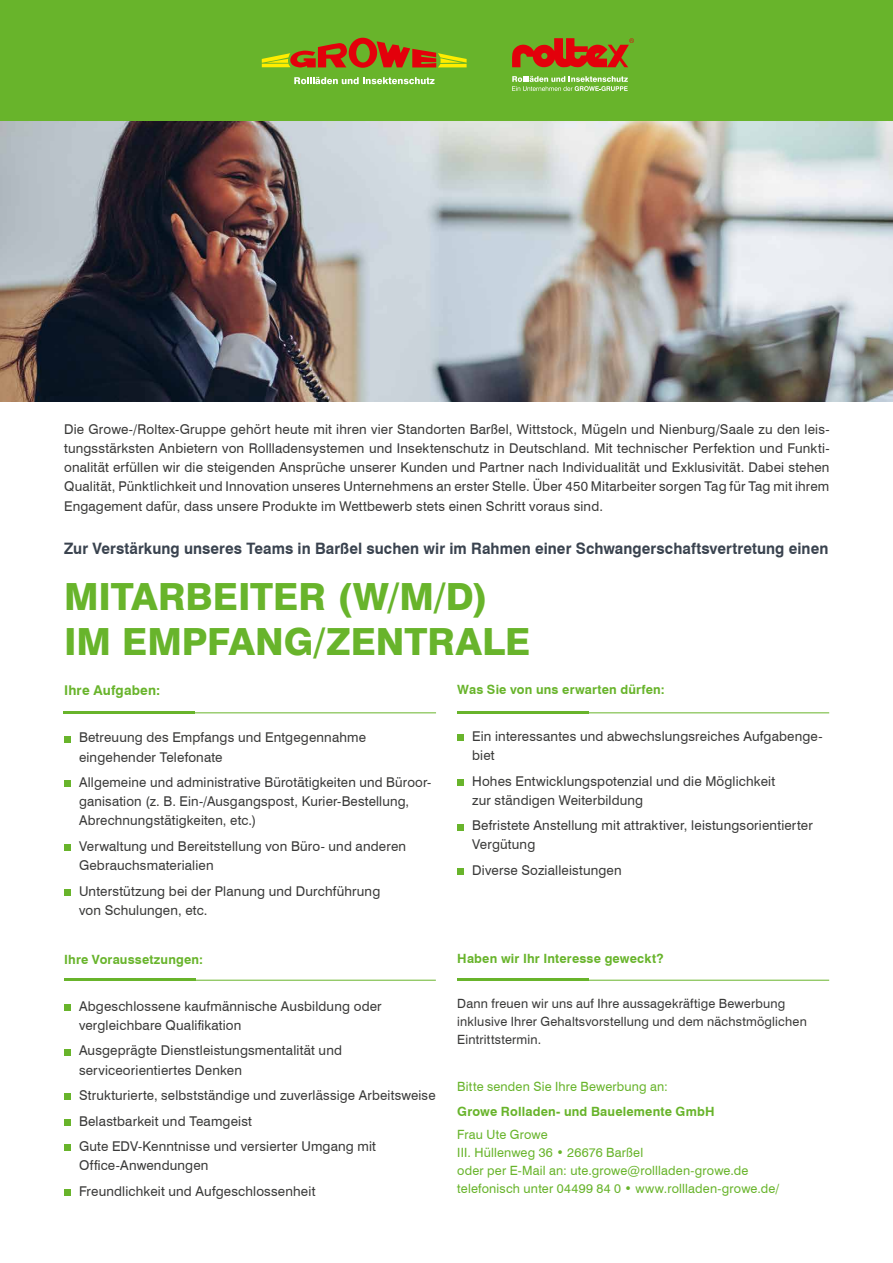
<style>
.page{position:relative;width:893px;height:1263px;background:#fff}
.page>*{position:absolute;margin:0;border:0;box-sizing:border-box;transform-origin:0 0}
.t1{font:800 37.5px/45px "Swiss 721 BT";color:#68b42b}
.t2{font:700 15.75px "Swiss 721 BT";letter-spacing:.005em;color:#3a434f;scale:.96 1}
.t3{font:13.5px/19.2px "Swiss 721 BT";letter-spacing:.015em;color:#3a3a39}
.t4{font:700 13.5px "Swiss 721 BT";letter-spacing:.01em;color:#68b42b}
.t5{font:12.75px/18px "Swiss 721 BT";letter-spacing:.015em;color:#68b42b}
.t6{font:12.75px/18px "Swiss 721 BT";letter-spacing:.015em;color:#3a3a39}
.t7{font:700 12.75px "Swiss 721 BT";letter-spacing:.015em;color:#68b42b}
</style>
<div class="page">
<div style="left:0;top:0;width:893px;height:128px;background:#68b42b"></div>
<div style="left:64px;top:736px;width:7px;height:6px;background:#68b42b"></div>
<div style="left:64px;top:781px;width:7px;height:6px;background:#68b42b"></div>
<div style="left:64px;top:844px;width:7px;height:7px;background:#68b42b"></div>
<div style="left:64px;top:889px;width:7px;height:6px;background:#68b42b"></div>
<div style="left:64px;top:1004px;width:7px;height:7px;background:#68b42b"></div>
<div style="left:64px;top:1049px;width:7px;height:6px;background:#68b42b"></div>
<div style="left:64px;top:1094px;width:7px;height:6px;background:#68b42b"></div>
<div style="left:64px;top:1119px;width:7px;height:6px;background:#68b42b"></div>
<div style="left:64px;top:1145px;width:7px;height:6px;background:#68b42b"></div>
<div style="left:64px;top:1189px;width:7px;height:7px;background:#68b42b"></div>
<div style="left:457px;top:735px;width:7px;height:6px;background:#68b42b"></div>
<div style="left:457px;top:779px;width:7px;height:7px;background:#68b42b"></div>
<div style="left:457px;top:824px;width:7px;height:6px;background:#68b42b"></div>
<div style="left:457px;top:869px;width:7px;height:6px;background:#68b42b"></div>
<hr style="left:457px;top:980px;width:372px;height:1px;background:#68b42b">
<hr style="left:64px;top:980px;width:372px;height:1px;background:#68b42b">
<hr style="left:457px;top:978px;width:131px;height:2px;background:#68b42b">
<hr style="left:64px;top:978px;width:131px;height:2px;background:#68b42b">
<hr style="left:64px;top:713px;width:372px;height:1px;background:#68b42b">
<hr style="left:457px;top:713px;width:372px;height:1px;background:#68b42b">
<hr style="left:64px;top:711px;width:131px;height:2px;background:#68b42b">
<hr style="left:457px;top:711px;width:131px;height:2px;background:#68b42b">
<svg style="left:294px;top:77px;width:141px;height:7px"></svg>
<svg style="left:262px;top:38px;width:205px;height:30px"></svg>
<svg style="left:512px;top:76px;width:116px;height:15px"></svg>
<svg style="left:512px;top:38px;width:122px;height:30px"></svg>
<img style="left:0;top:121px;width:893px;height:280px">
<p class="t3" style="left:64px;top:419px;width:767px;text-align:justify">Die Growe-/Roltex-Gruppe gehört heute mit ihren vier Standorten Barßel, Wittstock, Mügeln und Nienburg/Saale zu den leis&shy;tungsstärksten Anbietern von Rollladensystemen und Insektenschutz in Deutschland. Mit technischer Perfektion und Funkti&shy;onalität erfüllen wir die steigenden Ansprüche unserer Kunden und Partner nach Individualität und Exklusivität. Dabei stehen Qualität, Pünktlichkeit und Innovation unseres Unternehmens an erster Stelle. Über 450 Mitarbeiter sorgen Tag für Tag mit ihrem Engagement dafür, dass unsere Produkte im Wettbewerb stets einen Schritt voraus sind.</p>
<p class="t2" style="left:64px;top:539px;width:798px">Zur Verstärkung unseres Teams in Barßel suchen wir im Rahmen einer Schwangerschaftsvertretung einen</p>
<h1 class="t1" style="left:64px;top:573px;width:467px">MITARBEITER (W/M/D)<br>IM EMPFANG/ZENTRALE</h1>
<p class="t4" style="left:64px;top:682px;width:98px">Ihre Aufgaben:</p>
<p class="t3" style="left:79px;top:728px;width:289px">Betreuung des Empfangs und Entgegennahme eingehender Telefonate</p>
<p class="t3" style="left:79px;top:773px;width:354px">Allgemeine und administrative Bürotätigkeiten und Büroor&shy;ganisation (z. B. Ein-/Ausgangspost, Kurier-Bestellung,<br>Abrechnungstätigkeiten, etc.)</p>
<p class="t3" style="left:79px;top:836px;width:329px">Verwaltung und Bereitstellung von Büro- und anderen<br>Gebrauchsmaterialien</p>
<p class="t3" style="left:79px;top:881px;width:303px">Unterstützung bei der Planung und Durchführung von Schulungen, etc.</p>
<p class="t7" style="left:64px;top:952px;width:140px">Ihre Voraussetzungen:</p>
<p class="t3" style="left:79px;top:996px;width:304px">Abgeschlossene kaufmännische Ausbildung oder vergleichbare Qualifikation</p>
<p class="t3" style="left:79px;top:1041px;width:265px">Ausgeprägte Dienstleistungsmentalität und serviceorientiertes Denken</p>
<p class="t3" style="left:79px;top:1082px;width:358px;line-height:25.5px">Strukturierte, selbstständige und zuverlässige Arbeitsweise<br>Belastbarkeit und Teamgeist<br>Gute EDV-Kenntnisse und versierter Umgang mit</p>
<p class="t3" style="left:79px;top:1152px;width:238px;line-height:25.5px">Office-Anwendungen<br>Freundlichkeit und Aufgeschlossenheit</p>
<p class="t7" style="left:457px;top:682px;width:209px">Was Sie von uns erwarten dürfen:</p>
<p class="t3" style="left:472px;top:726px;width:352px">Ein interessantes und abwechslungsreiches Aufgabenge&shy;biet</p>
<p class="t3" style="left:472px;top:771px;width:305px">Hohes Entwicklungspotenzial und die Möglichkeit zur ständigen Weiterbildung</p>
<p class="t3" style="left:472px;top:816px;width:342px">Befristete Anstellung mit attraktiver, leistungsorientierter<br>Vergütung</p>
<p class="t3" style="left:472px;top:860px;width:151px">Diverse Sozialleistungen</p>
<p class="t7" style="left:457px;top:950px;width:208px">Haben wir Ihr Interesse geweckt?</p>
<p class="t6" style="left:457px;top:995px;width:351px">Dann freuen wir uns auf Ihre aussagekräftige Bewerbung inklusive Ihrer Gehaltsvorstellung und dem nächstmöglichen<br>Eintrittstermin.</p>
<p class="t5" style="left:457px;top:1078px;width:212px">Bitte senden Sie Ihre Bewerbung an:</p>
<p class="t7" style="left:457px;top:1104px;width:259px">Growe Rolladen- und Bauelemente GmbH</p>
<p class="t5" style="left:457px;top:1125px;width:324px">Frau Ute Growe<br>III. Hüllenweg 36 • 26676 Barßel<br>oder per E-Mail an: ute.growe@rollladen-growe.de telefonisch unter 04499 84 0 • www.rollladen-growe.de/</p>
</div>
